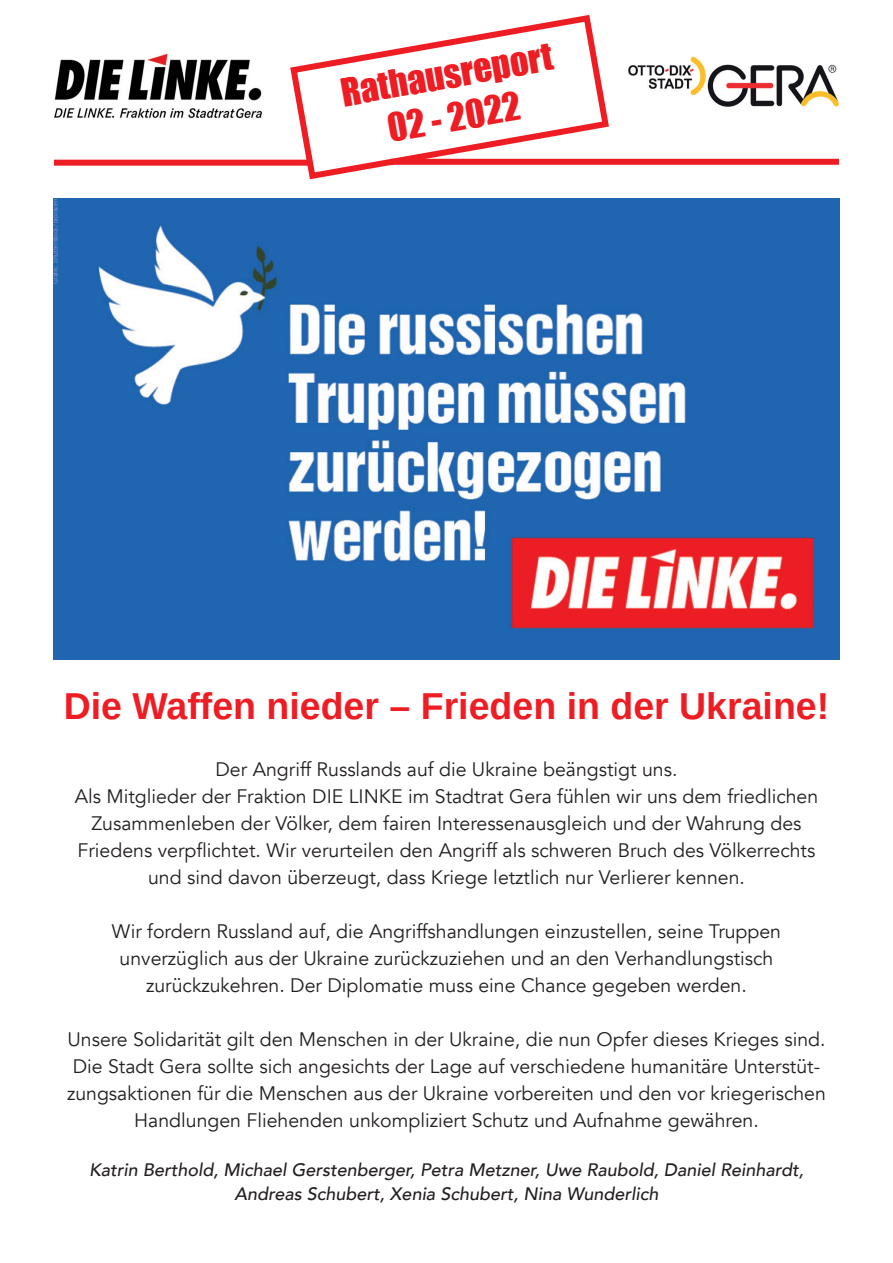
<style>
.page{position:relative;width:893px;height:1263px;background:#fff}
.page>*{position:absolute;margin:0;border:0;box-sizing:border-box;transform-origin:0 0}
.t1{font:700 37.5px "Arimo";color:#ee1d23}
.t2{font:36px/43.2px "Impact";color:#ee1d23;text-align:center}
.t3{font:19.5px/27px "Avenir";color:#231f20;text-align:center}
.t4{font:italic 500 18px/24px "Avenir";color:#231f20;text-align:center}
</style>
<div class="page">
<img style="left:54px;top:53px;width:208px;height:66px">
<svg style="left:287px;top:15px;width:325px;height:165px"></svg>
<div style="left:54px;top:160px;width:255px;height:6px;background:#ee1d23"></div>
<div style="left:391px;top:159px;width:448px;height:6px;background:#ee1d23"></div>
<svg style="left:305px;top:33px;width:292px;height:133px"></svg>
<img style="left:628px;top:56px;width:211px;height:51px">
<img style="left:53px;top:198px;width:787px;height:461px">
<h2 class="t2" style="left:337px;top:71px;width:216px;rotate:-10deg">Rathausreport<br>02 - 2022</h2>
<h1 class="t1" style="left:64px;top:680px;width:767px">Die Waffen nieder – Frieden in der Ukraine!</h1>
<p class="t3" style="left:75px;top:756px;width:745px">Der Angriff Russlands auf die Ukraine beängstigt uns.<br>Als Mitglieder der Fraktion DIE LINKE im Stadtrat Gera fühlen wir uns dem friedlichen Zusammenleben der Völker, dem fairen Interessenausgleich und der Wahrung des Friedens verpflichtet. Wir verurteilen den Angriff als schweren Bruch des Völkerrechts und sind davon überzeugt, dass Kriege letztlich nur Verlierer kennen.</p>
<p class="t3" style="left:112px;top:918px;width:671px">Wir fordern Russland auf, die Angriffshandlungen einzustellen, seine Truppen unverzüglich aus der Ukraine zurückzuziehen und an den Verhandlungstisch zurückzukehren. Der Diplomatie muss eine Chance gegeben werden.</p>
<p class="t3" style="left:67px;top:1026px;width:760px">Unsere Solidarität gilt den Menschen in der Ukraine, die nun Opfer dieses Krieges sind.<br>Die Stadt Gera sollte sich angesichts der Lage auf verschiedene humanitäre Unterstüt&shy;zungsaktionen für die Menschen aus der Ukraine vorbereiten und den vor kriegerischen Handlungen Fliehenden unkompliziert Schutz und Aufnahme gewähren.</p>
<p class="t4" style="left:89px;top:1158px;width:716px">Katrin Berthold, Michael Gerstenberger, Petra Metzner, Uwe Raubold, Daniel Reinhardt,<br>Andreas Schubert, Xenia Schubert, Nina Wunderlich</p>
</div>
